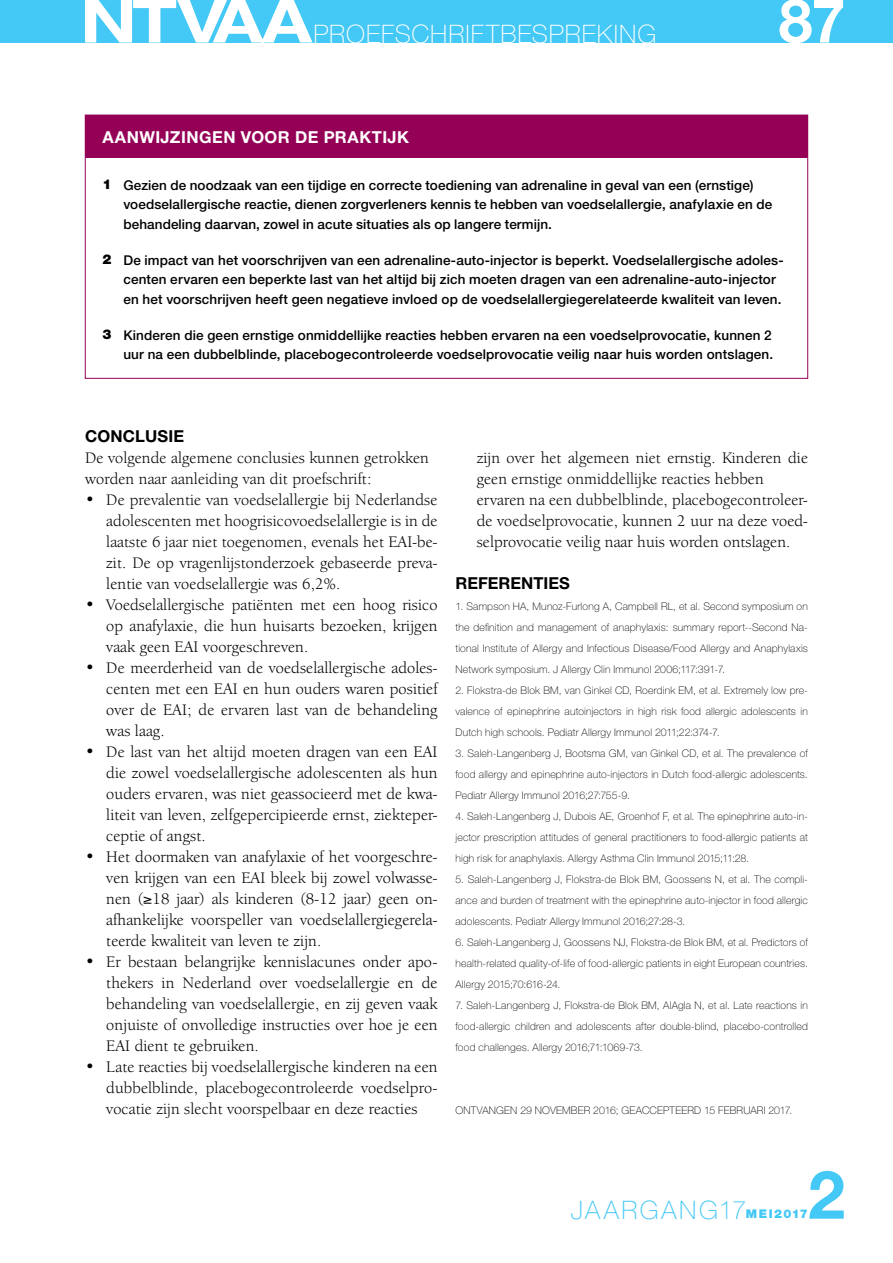
<style>
.page{position:relative;width:893px;height:1263px;background:#fff}
.page>*{position:absolute;margin:0;border:0;box-sizing:border-box;transform-origin:0 0}
.t1{font:700 66.9px "Helvetica Neue";color:#44c8f5}
.t2{font:700 60.75px "Helvetica Neue";color:#fff}
.t3{font:100 25.5px "Helvetica Neue";letter-spacing:.04em;color:#fff}
.t4{font:100 25.5px "Helvetica Neue";letter-spacing:.095em;color:#44c8f5}
.t5{font:16.5px/21px "Berkeley Oldstyle IT Cby BT";letter-spacing:.01em;color:#000;text-align:justify}
.t6{font:700 16.5px "Helvetica Neue";letter-spacing:.025em;color:#fff}
.t7{font:700 16.5px "Helvetica Neue";letter-spacing:.01em;color:#000}
.t8{font:500 13.5px/19.5px "Helvetica Neue";letter-spacing:.01em;color:#000}
.t9{font:100 10.5px/21px "Helvetica Neue";letter-spacing:.015em;color:#000;text-align:justify}
.s1{font-weight:900}
.s2{font-weight:900;font-size:12px}
</style>
<div class="page">
<div style="left:0;top:0;width:893px;height:43px;background:#44c8f5"></div>
<svg style="left:85px;top:0;width:228px;height:43px"></svg>
<div style="left:85px;top:115px;width:722px;height:43px;background:#950057"></div>
<div style="left:85px;top:115px;width:723px;height:264px;border:1px solid #950057"></div>
<h3 class="t3" style="left:313px;top:19px;width:344px">PROEFSCHRIFTBESPREKING</h3>
<h2 class="t2" style="left:779px;top:-17px;width:68px">87</h2>
<p class="t6" style="left:102px;top:127px;width:308px">AANWIJZINGEN VOOR DE PRAKTIJK</p>
<p class="t8" style="left:123px;top:175px;width:650px;text-indent:-21px"><span class="s1">1</span> Gezien de noodzaak van een tijdige en correcte toediening van adrenaline in geval van een (ernstige) voedselallergische reactie, dienen zorgverleners kennis te hebben van voedselallergie, anafylaxie en de behandeling daarvan, zowel in acute situaties als op langere termijn.</p>
<p class="t8" style="left:123px;top:250px;width:662px;text-indent:-21px"><span class="s1">2</span> De impact van het voorschrijven van een adrenaline-auto-injector is beperkt. Voedselallergische adoles&shy;centen ervaren een beperkte last van het altijd bij zich moeten dragen van een adrenaline-auto-injector en het voorschrijven heeft geen negatieve invloed op de voedselallergiegerelateerde kwaliteit van leven.</p>
<p class="t8" style="left:102px;top:325px;width:672px;text-align:right"><span class="s1">3</span> Kinderen die geen ernstige onmiddellijke reacties hebben ervaren na een voedselprovocatie, kunnen 2 uur na een dubbelblinde, placebogecontroleerde voedselprovocatie veilig naar huis worden ontslagen.</p>
<p class="t7" style="left:85px;top:425px;width:101px">CONCLUSIE</p>
<p class="t5" style="left:85px;top:447px;width:345px">De volgende algemene conclusies kunnen getrokken worden naar aanleiding van dit proefschrift:</p>
<p class="t5" style="left:106px;top:489px;width:333px;text-indent:-21px">• De prevalentie van voedselallergie bij Nederlandse adolescenten met hoogrisicovoedselallergie is in de laatste 6 jaar niet toegenomen, evenals het EAI-be&shy;zit. De op vragenlijstonderzoek gebaseerde preva&shy;lentie van voedselallergie was 6,2%.</p>
<p class="t5" style="left:106px;top:594px;width:333px;text-indent:-21px">• Voedselallergische patiënten met een hoog risico op anafylaxie, die hun huisarts bezoeken, krijgen vaak geen EAI voorgeschreven.</p>
<p class="t5" style="left:106px;top:657px;width:333px;text-indent:-21px">• De meerderheid van de voedselallergische adoles&shy;centen met een EAI en hun ouders waren positief over de EAI; de ervaren last van de behandeling was laag.</p>
<p class="t5" style="left:106px;top:741px;width:333px;text-indent:-21px">• De last van het altijd moeten dragen van een EAI die zowel voedselallergische adolescenten als hun ouders ervaren, was niet geassocieerd met de kwa&shy;liteit van leven, zelfgepercipieerde ernst, ziekteper&shy;ceptie of angst.</p>
<p class="t5" style="left:106px;top:846px;width:333px;text-indent:-21px">• Het doormaken van anafylaxie of het voorgeschre&shy;ven krijgen van een EAI bleek bij zowel volwasse&shy;nen (≥18 jaar) als kinderen (8-12 jaar) geen on&shy;afhankelijke voorspeller van voedselallergiegerela&shy;teerde kwaliteit van leven te zijn.</p>
<p class="t5" style="left:106px;top:951px;width:333px;text-indent:-21px">• Er bestaan belangrijke kennislacunes onder apo&shy;thekers in Nederland over voedselallergie en de behandeling van voedselallergie, en zij geven vaak onjuiste of onvolledige instructies over hoe je een EAI dient te gebruiken.</p>
<p class="t5" style="left:106px;top:1056px;width:333px;text-indent:-21px">• Late reacties bij voedselallergische kinderen na een dubbelblinde, placebogecontroleerde voedselpro&shy;vocatie zijn slecht voorspelbaar en deze reacties</p>
<p class="t5" style="left:477px;top:447px;width:333px;text-align:left">zijn over het algemeen niet ernstig. Kinderen die geen ernstige onmiddellijke reacties hebben ervaren na een dubbelblinde, placebogecontroleer&shy;de voedselprovocatie, kunnen 2 uur na deze voed&shy;selprovocatie veilig naar huis worden ontslagen.</p>
<p class="t7" style="left:455px;top:573px;width:116px">REFERENTIES</p>
<p class="t9" style="left:455px;top:595px;width:354px">1. Sampson HA, Munoz-Furlong A, Campbell RL, et al. Second symposium on the definition and management of anaphylaxis: summary report--Second Na&shy;tional Institute of Allergy and Infectious Disease/Food Allergy and Anaphylaxis Network symposium. J Allergy Clin Immunol 2006;117:391-7.</p>
<p class="t9" style="left:455px;top:679px;width:354px">2. Flokstra-de Blok BM, van Ginkel CD, Roerdink EM, et al. Extremely low pre&shy;valence of epinephrine autoinjectors in high risk food allergic adolescents in Dutch high schools. Pediatr Allergy Immunol 2011;22:374-7.</p>
<p class="t9" style="left:455px;top:742px;width:354px">3. Saleh-Langenberg J, Bootsma GM, van Ginkel CD, et al. The prevalence of food allergy and epinephrine auto-injectors in Dutch food-allergic adolescents.<br>Pediatr Allergy Immunol 2016;27:755-9.</p>
<p class="t9" style="left:455px;top:805px;width:354px">4. Saleh-Langenberg J, Dubois AE, Groenhof F, et al. The epinephrine auto-in&shy;jector prescription attitudes of general practitioners to food-allergic patients at high risk for anaphylaxis. Allergy Asthma Clin Immunol 2015;11:28.</p>
<p class="t9" style="left:455px;top:868px;width:354px">5. Saleh-Langenberg J, Flokstra-de Blok BM, Goossens N, et al. The compli&shy;ance and burden of treatment with the epinephrine auto-injector in food allergic adolescents. Pediatr Allergy Immunol 2016;27:28-3.</p>
<p class="t9" style="left:455px;top:931px;width:354px">6. Saleh-Langenberg J, Goossens NJ, Flokstra-de Blok BM, et al. Predictors of health-related quality-of-life of food-allergic patients in eight European countries.<br>Allergy 2015;70:616-24.</p>
<p class="t9" style="left:455px;top:994px;width:354px">7. Saleh-Langenberg J, Flokstra-de Blok BM, AlAgla N, et al. Late reactions in food-allergic children and adolescents after double-blind, placebo-controlled food challenges. Allergy 2016;71:1069-73.</p>
<p class="t9" style="left:455px;top:1099px;width:338px">ONTVANGEN 29 NOVEMBER 2016; GEACCEPTEERD 15 FEBRUARI 2017.</p>
<h1 class="t1" style="left:808px;top:1153px;width:39px">2</h1>
<h3 class="t4" style="left:571px;top:1195px;width:239px">JAARGANG17<span class="s2">MEI2017</span></h3>
</div>
